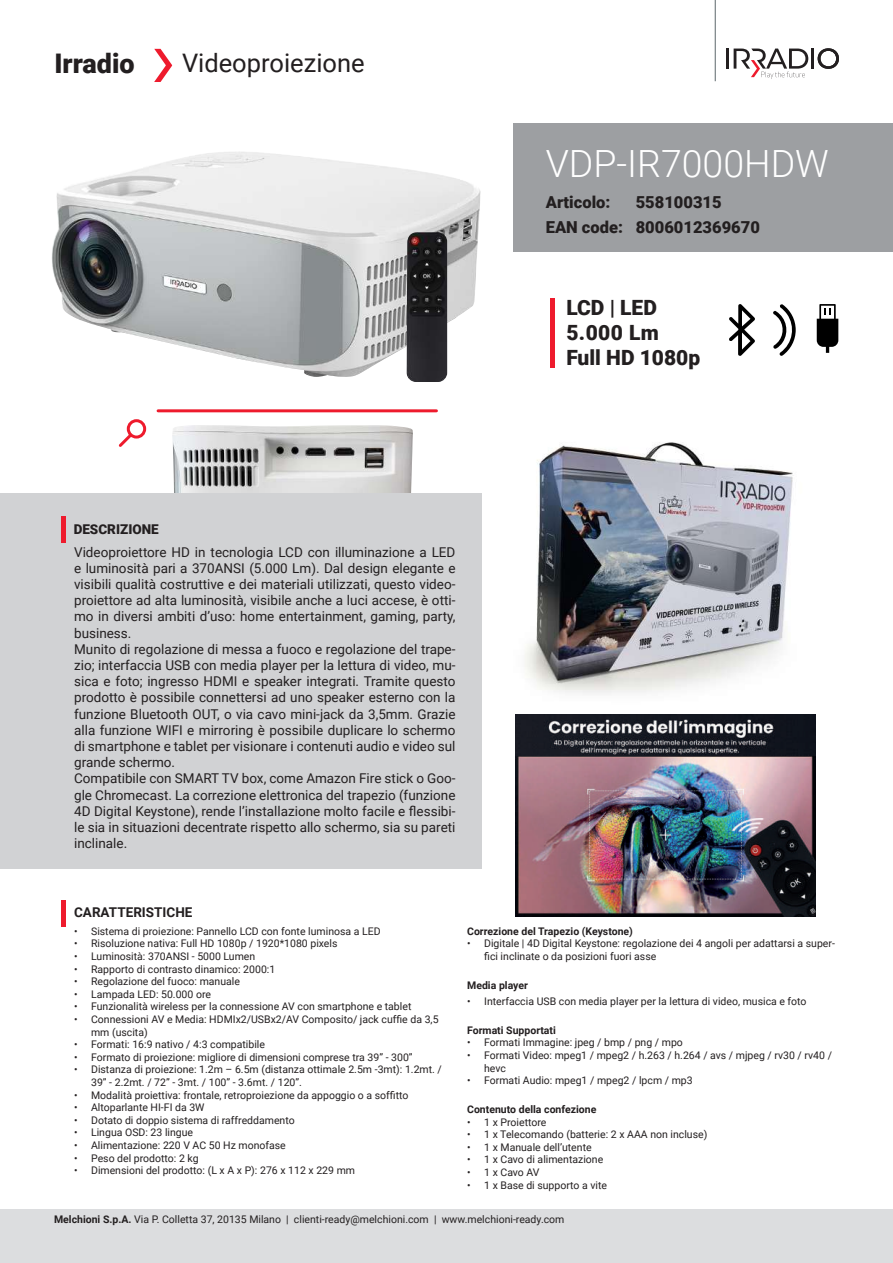
<style>
.page{position:relative;width:893px;height:1263px;background:#fff}
.page>*{position:absolute;margin:0;border:0;box-sizing:border-box;transform-origin:0 0}
.t1{font:300 37.5px "Roboto";color:#fff}
.t2{font:900 27px "Roboto";color:#231f20}
.t3{font:25.5px "Roboto";color:#231f20}
.t4{font:900 21px/25.2px "Roboto";color:#231f20}
.t5{font:900 16.5px "Roboto";color:#231f20}
.t6{font:13.5px/16.2px "Roboto";color:#231f20}
.t7{font:700 13.5px "Roboto";color:#231f20}
.t8{font:900 13.5px "Roboto";color:#231f20}
.t9{font:10.5px/12.6px "Roboto";color:#231f20}
.t10{font:700 10.5px "Roboto";color:#231f20}
.s1{font-weight:700}
</style>
<div class="page">
<div style="left:0;top:1209px;width:893px;height:54px;background:#dcdddf"></div>
<hr style="left:715px;top:0;width:1px;height:81px;background:#5d676b">
<hr style="left:726px;top:49px;width:3px;height:20px;background:#231f20">
<hr style="left:811px;top:49px;width:3px;height:20px;background:#231f20">
<svg style="left:818px;top:48px;width:21px;height:21px"></svg>
<svg style="left:734px;top:49px;width:74px;height:30px"></svg>
<img style="left:525px;top:442px;width:291px;height:296px">
<img style="left:52px;top:152px;width:429px;height:225px">
<img style="left:172px;top:425px;width:241px;height:68px">
<img style="left:407px;top:232px;width:40px;height:150px">
<div style="left:127px;top:419px;width:19px;height:20px;border:3px solid #ee1b2d;border-radius:50%"></div>
<svg style="left:118px;top:431px;width:17px;height:16px"></svg>
<div style="left:0;top:493px;width:482px;height:375px;background:#d1d2d4"></div>
<div style="left:513px;top:123px;width:380px;height:129px;background:#9d9fa2"></div>
<hr style="left:62px;top:516px;width:4px;height:26px;background:#ee1b2d">
<hr style="left:62px;top:900px;width:4px;height:27px;background:#ee1b2d">
<hr style="left:551px;top:298px;width:4px;height:69px;background:#ee1b2d">
<svg style="left:729px;top:304px;width:67px;height:52px"></svg>
<svg style="left:817px;top:304px;width:21px;height:49px"></svg>
<img style="left:515px;top:714px;width:300px;height:202px">
<svg style="left:154px;top:49px;width:18px;height:33px"></svg>
<hr style="left:158px;top:409px;width:278px;height:3px;background:#ee1b2d">
<h2 class="t2" style="left:54px;top:44px;width:82px">Irradio</h2>
<h3 class="t3" style="left:182px;top:46px;width:184px">Videoproiezione</h3>
<h1 class="t1" style="left:546px;top:137px;width:285px">VDP-IR7000HDW</h1>
<h3 class="t5" style="left:546px;top:191px;width:66px">Articolo:</h3>
<h3 class="t5" style="left:636px;top:191px;width:87px">558100315</h3>
<h3 class="t5" style="left:546px;top:216px;width:216px">EAN code: 8006012369670</h3>
<h3 class="t4" style="left:566px;top:294px;width:135px">LCD | LED<br>5.000 Lm<br>Full HD 1080p</h3>
<p class="t8" style="left:74px;top:519px;width:87px">DESCRIZIONE</p>
<p class="t6" style="left:74px;top:543px;width:383px">Videoproiettore HD in tecnologia LCD con illuminazione a LED e luminosità pari a 370ANSI (5.000 Lm). Dal design elegante e visibili qualità costruttive e dei materiali utilizzati, questo video&shy;proiettore ad alta luminosità, visibile anche a luci accese, è otti&shy;mo in diversi ambiti d’uso: home entertainment, gaming, party, business.<br>Munito di regolazione di messa a fuoco e regolazione del trape&shy;zio; interfaccia USB con media player per la lettura di video, mu&shy;sica e foto; ingresso HDMI e speaker integrati. Tramite questo prodotto è possibile connettersi ad uno speaker esterno con la funzione Bluetooth OUT, o via cavo mini-jack da 3,5mm. Grazie alla funzione WIFI e mirroring è possibile duplicare lo schermo di smartphone e tablet per visionare i contenuti audio e video sul grande schermo.<br>Compatibile con SMART TV box, come Amazon Fire stick o Goo&shy;gle Chromecast. La correzione elettronica del trapezio (funzione 4D Digital Keystone), rende l’installazione molto facile e flessibi&shy;le sia in situazioni decentrate rispetto allo schermo, sia su pareti inclinale.</p>
<p class="t7" style="left:74px;top:903px;width:120px">CARATTERISTICHE</p>
<p class="t9" style="left:74px;top:924px;width:308px">• Sistema di proiezione: Pannello LCD con fonte luminosa a LED</p>
<p class="t9" style="left:74px;top:937px;width:265px">• Risoluzione nativa: Full HD 1080p / 1920*1080 pixels</p>
<p class="t9" style="left:74px;top:949px;width:183px">• Luminosità: 370ANSI - 5000 Lumen</p>
<p class="t9" style="left:74px;top:962px;width:203px">• Rapporto di contrasto dinamico: 2000:1</p>
<p class="t9" style="left:74px;top:975px;width:167px">• Regolazione del fuoco: manuale</p>
<p class="t9" style="left:74px;top:987px;width:138px">• Lampada LED: 50.000 ore</p>
<p class="t9" style="left:74px;top:1000px;width:339px">• Funzionalità wireless per la connessione AV con smartphone e tablet</p>
<p class="t9" style="left:91px;top:1012px;width:349px;text-indent:-17px">• Connessioni AV e Media: HDMIx2/USBx2/AV Composito/ jack cuffie da 3,5 mm (uscita)</p>
<p class="t9" style="left:74px;top:1038px;width:192px">• Formati: 16:9 nativo / 4:3 compatibile</p>
<p class="t9" style="left:74px;top:1050px;width:340px">• Formato di proiezione: migliore di dimensioni comprese tra 39” - 300”</p>
<p class="t9" style="left:91px;top:1063px;width:352px;text-indent:-17px">• Distanza di proiezione: 1.2m – 6.5m (distanza ottimale 2.5m -3mt): 1.2mt. /<br>39” - 2.2mt. / 72” - 3mt. / 100” - 3.6mt. / 120”.</p>
<p class="t9" style="left:74px;top:1088px;width:336px">• Modalità proiettiva: frontale, retroproiezione da appoggio o a soffitto</p>
<p class="t9" style="left:74px;top:1101px;width:132px">• Altoparlante HI-FI da 3W</p>
<p class="t9" style="left:74px;top:1113px;width:222px">• Dotato di doppio sistema di raffreddamento</p>
<p class="t9" style="left:74px;top:1126px;width:121px">• Lingua OSD: 23 lingue</p>
<p class="t9" style="left:74px;top:1138px;width:213px">• Alimentazione: 220 V AC 50 Hz monofase</p>
<p class="t9" style="left:74px;top:1151px;width:126px">• Peso del prodotto: 2 kg</p>
<p class="t9" style="left:74px;top:1164px;width:282px">• Dimensioni del prodotto: (L x A x P): 276 x 112 x 229 mm</p>
<p class="t10" style="left:467px;top:924px;width:167px">Correzione del Trapezio (Keystone)</p>
<p class="t9" style="left:484px;top:937px;width:352px;text-indent:-17px">• Digitale | 4D Digital Keystone: regolazione dei 4 angoli per adattarsi a super&shy;fici inclinate o da posizioni fuori asse</p>
<p class="t10" style="left:467px;top:978px;width:62px">Media player</p>
<p class="t9" style="left:467px;top:994px;width:341px">• Interfaccia USB con media player per la lettura di video, musica e foto</p>
<p class="t10" style="left:467px;top:1023px;width:90px">Formati Supportati</p>
<p class="t9" style="left:467px;top:1036px;width:217px">• Formati Immagine: jpeg / bmp / png / mpo</p>
<p class="t9" style="left:484px;top:1048px;width:349px;text-indent:-17px">• Formati Video: mpeg1 / mpeg2 / h.263 / h.264 / avs / mjpeg / rv30 / rv40 / hevc</p>
<p class="t9" style="left:467px;top:1074px;width:227px">• Formati Audio: mpeg1 / mpeg2 / lpcm / mp3</p>
<p class="t10" style="left:467px;top:1102px;width:131px">Contenuto della confezione</p>
<p class="t9" style="left:467px;top:1115px;width:81px">• 1 x Proiettore</p>
<p class="t9" style="left:467px;top:1128px;width:242px">• 1 x Telecomando (batterie: 2 x AAA non incluse)</p>
<p class="t9" style="left:467px;top:1140px;width:126px">• 1 x Manuale dell’utente</p>
<p class="t9" style="left:467px;top:1153px;width:138px">• 1 x Cavo di alimentazione</p>
<p class="t9" style="left:467px;top:1165px;width:74px">• 1 x Cavo AV</p>
<p class="t9" style="left:467px;top:1178px;width:141px">• 1 x Base di supporto a vite</p>
<p class="t9" style="left:54px;top:1213px;width:512px"><span class="s1">Melchioni S.p.A.</span> Via P. Colletta 37, 20135 Milano | clienti-ready@melchioni.com | www.melchioni-ready.com</p>
</div>
